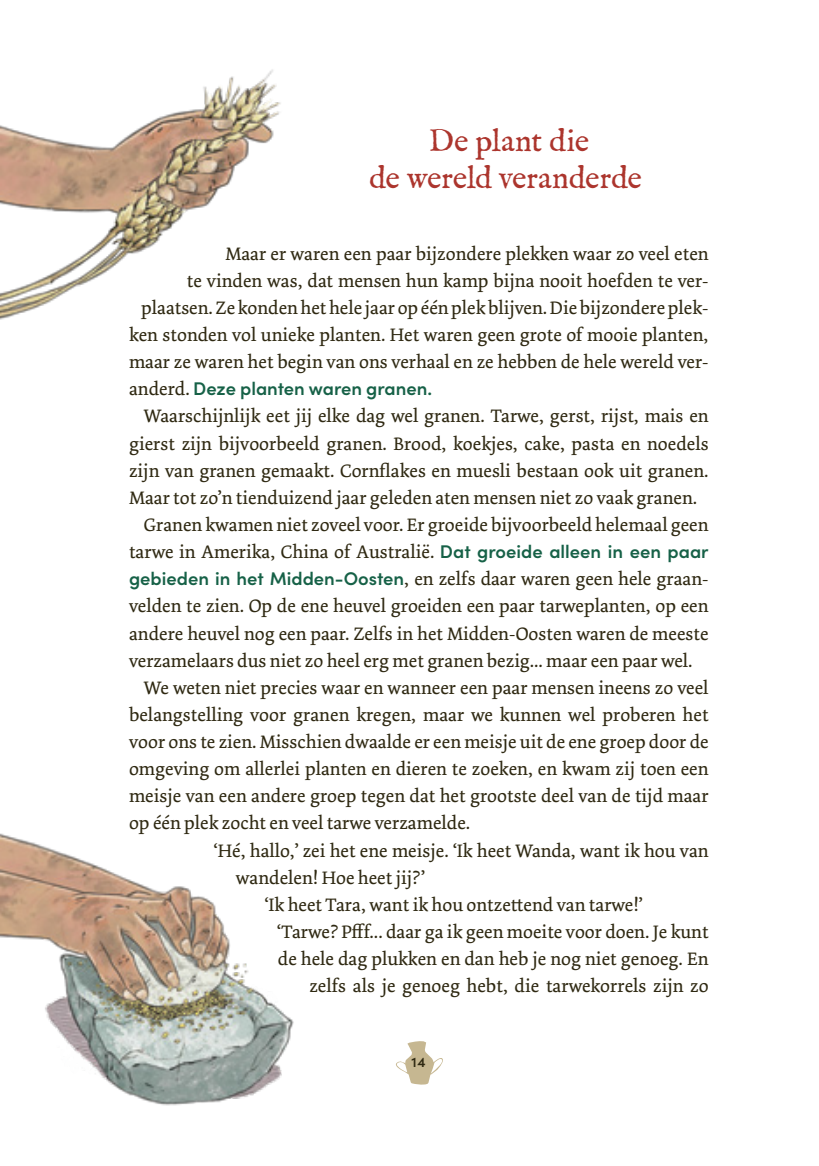
<style>
.page{position:relative;width:819px;height:1166px;background:#fff}
.page>*{position:absolute;margin:0;border:0;box-sizing:border-box;transform-origin:0 0}
.tussenkop{font:31.5px "IM FELL English Roman";letter-spacing:-.005em;color:#ac352d}
.plat{font:19.07px/27.1px "Dolly Pro";color:#2f2912;text-align:justify}
.plat_ni{font:19.07px/27.1px "Dolly Pro";color:#2f2912;text-align:right}
.plat_ni-2{font:600 18.38px "Sofia Pro";color:#166147}
.t1{font:600 14px "Sofia Pro";color:#2f2912}
.s1{font-family:"Dolly Pro";font-weight:400;font-size:19.07px;color:#2f2912}
.s2{font-family:"Sofia Pro";font-weight:600;font-size:18.38px;color:#166147}
</style>
<div class="page">
<img style="left:0;top:69px;width:281px;height:251px">
<img style="left:0;top:833px;width:294px;height:273px">
<svg style="left:396px;top:1041px;width:47px;height:44px"></svg>
<p class="tussenkop" style="left:429px;top:123px;width:162px">De plant die</p>
<p class="tussenkop" style="left:369px;top:159px;width:274px">de wereld veranderde</p>
<p class="plat_ni" style="left:129px;top:240px;width:581px">Maar er waren een paar bijzondere plekken waar zo veel eten<br>te vinden was, dat mensen hun kamp bijna nooit hoefden te ver&shy;plaatsen. Ze konden het hele jaar op één plek blijven. Die bijzondere plek&shy;ken stonden vol unieke planten. Het waren geen grote of mooie planten, maar ze waren het begin van ons verhaal en ze hebben de hele wereld ver-</p>
<p class="plat_ni-2" style="left:129px;top:375px;width:305px"><span class="s1">anderd.</span> Deze planten waren granen.</p>
<p class="plat" style="left:129px;top:403px;width:581px;text-indent:15px">Waarschijnlijk eet jij elke dag wel granen. Tarwe, gerst, rijst, mais en gierst zijn bijvoorbeeld granen. Brood, koekjes, cake, pasta en noedels zijn van granen gemaakt. Cornflakes en muesli bestaan ook uit granen.<br>Maar tot zo’n tienduizend jaar geleden aten mensen niet zo vaak granen.</p>
<p class="plat" style="left:129px;top:511px;width:581px;text-indent:15px">Granen kwamen niet zoveel voor. Er groeide bijvoorbeeld helemaal geen tarwe in Amerika, China of Australië. <span class="s2">Dat groeide alleen in een paar gebieden in het Midden-Oosten</span>, en zelfs daar waren geen hele graan&shy;velden te zien. Op de ene heuvel groeiden een paar tarweplanten, op een andere heuvel nog een paar. Zelfs in het Midden-Oosten waren de meeste verzamelaars dus niet zo heel erg met granen bezig... maar een paar wel.</p>
<p class="plat" style="left:129px;top:674px;width:581px;text-indent:15px">We weten niet precies waar en wanneer een paar mensen ineens zo veel belangstelling voor granen kregen, maar we kunnen wel proberen het voor ons te zien. Misschien dwaalde er een meisje uit de ene groep door de omgeving om allerlei planten en dieren te zoeken, en kwam zij toen een meisje van een andere groep tegen dat het grootste deel van de tijd maar op één plek zocht en veel tarwe verzamelde.</p>
<p class="plat" style="left:236px;top:837px;width:474px;text-indent:-22px">‘Hé, hallo,’ zei het ene meisje. ‘Ik heet Wanda, want ik hou van wandelen! Hoe heet jij?’</p>
<p class="plat" style="left:265px;top:891px;width:379px">‘Ik heet Tara, want ik hou ontzettend van tarwe!’</p>
<p class="plat" style="left:277px;top:918px;width:433px;text-align:right">‘Tarwe? Pfff... daar ga ik geen moeite voor doen. Je kunt de hele dag plukken en dan heb je nog niet genoeg. En zelfs als je genoeg hebt, die tarwekorrels zijn zo</p>
<p class="t1" style="left:411px;top:1051px;width:16px">14</p>
</div>
